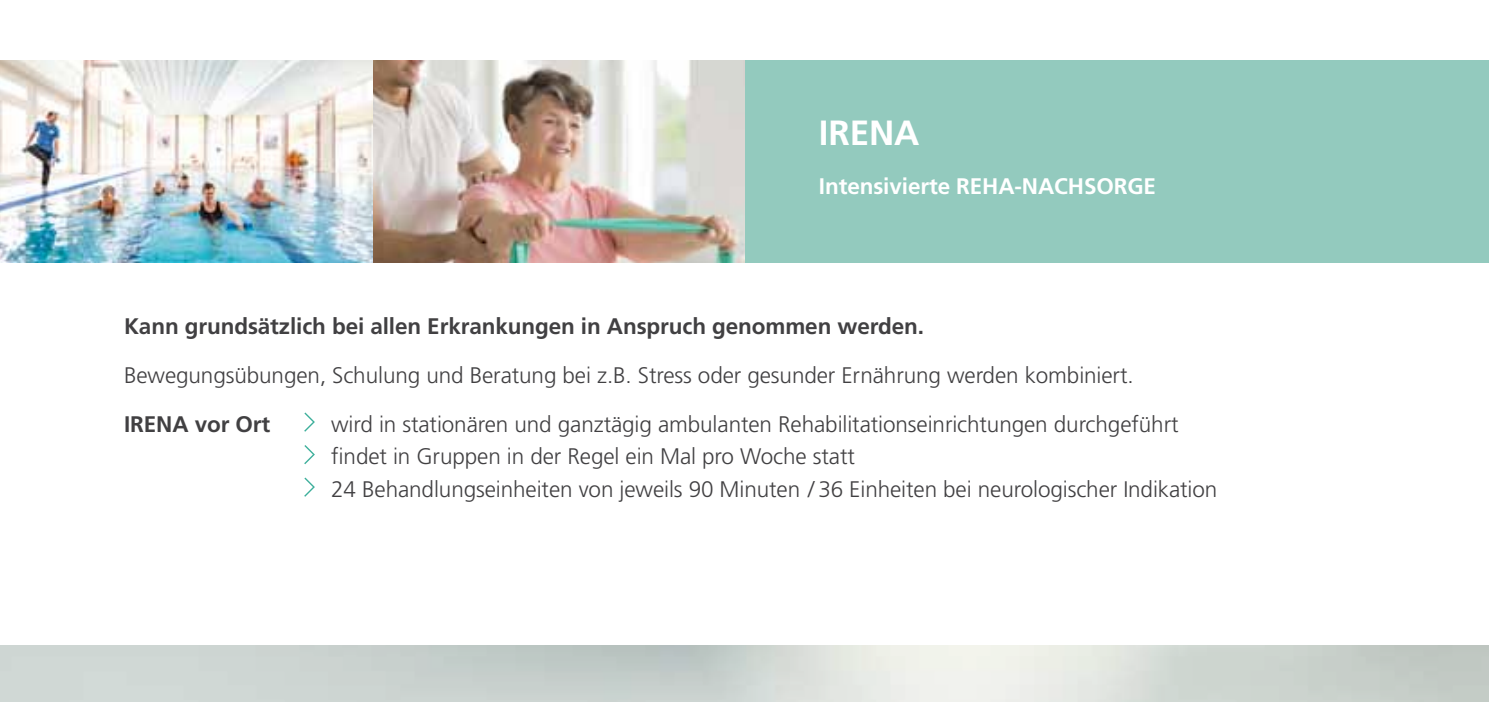
<style>
.page{position:relative;width:1489px;height:702px;background:#fff}
.page>*{position:absolute;margin:0;border:0;box-sizing:border-box;transform-origin:0 0}
.t1{font:700 35px "Frutiger LT Pro";color:#fff}
.t2{font:300 22.5px/32.5px "Frutiger LT Pro";letter-spacing:-.005em;color:#414042}
.t3{font:700 22.5px "Frutiger LT Pro";letter-spacing:-.005em;color:#414042}
.t4{font:700 22.5px "Frutiger LT Pro";letter-spacing:-.005em;color:#fff}
</style>
<div class="page">
<svg style="left:304px;top:412px;width:11px;height:20px"></svg>
<svg style="left:304px;top:445px;width:11px;height:20px"></svg>
<svg style="left:304px;top:477px;width:11px;height:20px"></svg>
<div style="left:744px;top:60px;width:744px;height:202px;background:#93cabe"></div>
<img style="left:0;top:60px;width:744px;height:202px">
<h1 class="t1" style="left:819px;top:112px;width:102px">irena</h1>
<p class="t4" style="left:819px;top:172px;width:339px">Intensivierte Reha-Nachsorge</p>
<p class="t3" style="left:124px;top:313px;width:801px">Kann grundsätzlich bei allen Erkrankungen in Anspruch genommen werden.</p>
<p class="t2" style="left:124px;top:359px;width:1011px">Bewegungsübungen, Schulung und Beratung bei z.B. Stress oder gesunder Ernährung werden kombiniert.</p>
<p class="t3" style="left:124px;top:410px;width:148px">IRENA vor Ort</p>
<p class="t2" style="left:331px;top:408px;width:887px">wird in stationären und ganztägig ambulanten Rehabilitationseinrichtungen durchgeführt findet in Gruppen in der Regel ein Mal pro Woche statt<br>24 Behandlungseinheiten von jeweils 90 Minuten / 36 Einheiten bei neurologischer Indikation</p>
</div>
